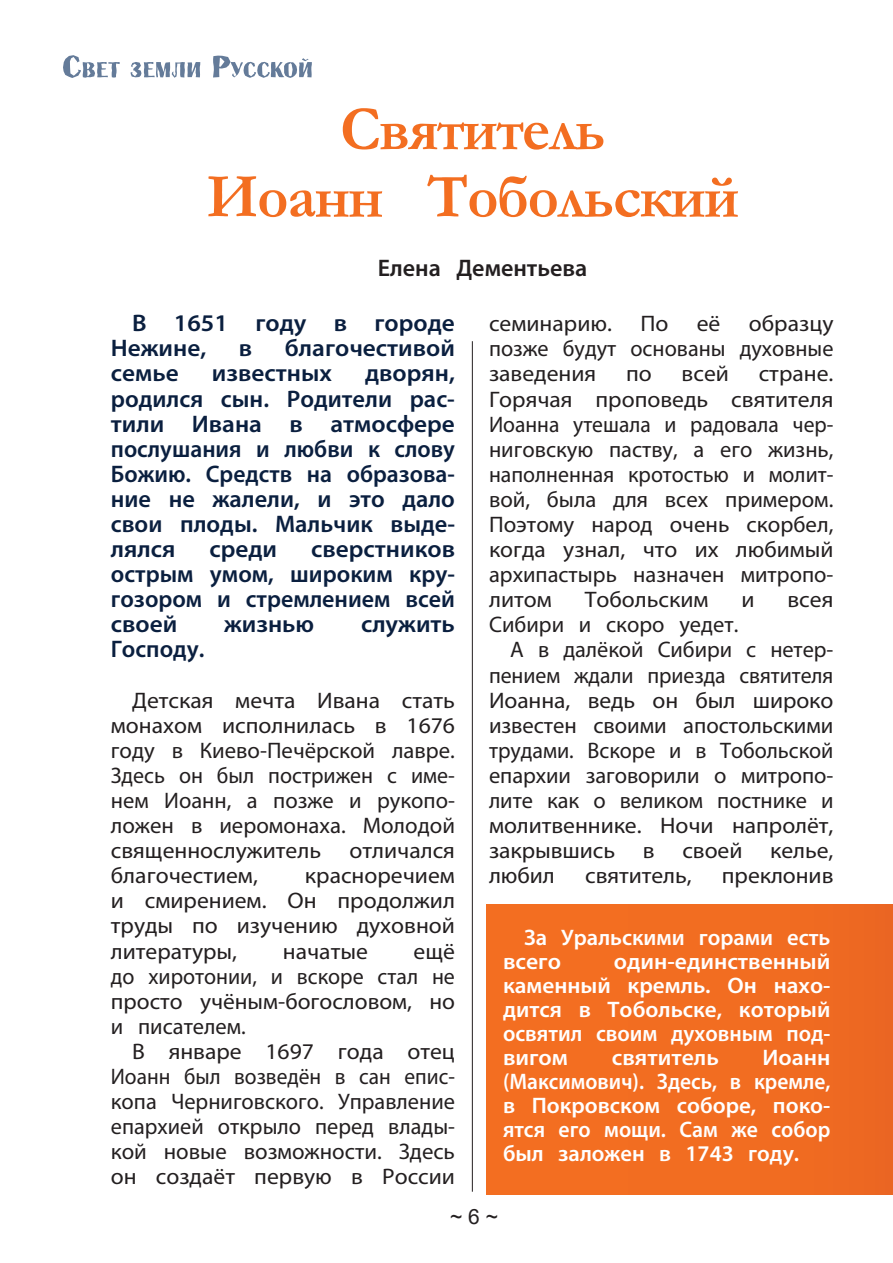
<style>
.page{position:relative;width:893px;height:1263px;background:#fff}
.page>*{position:absolute;margin:0;border:0;box-sizing:border-box;transform-origin:0 0}
.t1{font:700 63px/67.5px "Garamond";letter-spacing:-.02em;color:#f36e21;text-align:center;scale:.95 1}
.t2{font:600 24px/25px "Myriad Pro";color:#0a1f3f;text-align:justify;scale:1.05 1}
.t3{font:600 24px "Myriad Pro";color:#231f20}
.t4{font:600 24px "Myriad Pro";color:#0a1f3f}
.t5{font:22.5px/25px "Myriad Pro";color:#231f20;text-align:justify;scale:1.05 1}
.t6{font:600 22.5px/24px "Myriad Pro";color:#fff;text-align:justify;scale:1.05 1}
.t7{font:22.5px "Myriad Pro";color:#231f20}
.t8{font:600 22.5px/24px "Myriad Pro";color:#fff}
.t9{font:21px "Arial";color:#231f20}
</style>
<div class="page">
<hr style="left:472px;top:341px;width:1px;height:851px;background:#231f20">
<div style="left:486px;top:905px;width:407px;height:290px;background:#f36e21"></div>
<svg style="left:63px;top:55px;width:249px;height:23px"></svg>
<h1 class="t1" style="left:207px;top:96px;width:562px">Святитель<br>Иоанн Тобольский</h1>
<p class="t3" style="left:378px;top:253px;width:211px">Елена Дементьева</p>
<p class="t2" style="left:111px;top:310px;width:329px;text-indent:21px">В 1651 году в городе<br>Нежине,</p>
<p class="t5" style="left:489px;top:311px;width:330px;text-indent:260px">образцу позже будут основаны духовные заведения</p>
<p class="t5" style="left:489px;top:311px;width:119px">семинарию.</p>
<p class="t5" style="left:640px;top:311px;width:28px">По</p>
<p class="t5" style="left:697px;top:311px;width:24px">её</p>
<p class="t2" style="left:239px;top:335px;width:14px">в</p>
<p class="t2" style="left:285px;top:335px;width:163px">благочестивой</p>
<p class="t5" style="left:626px;top:361px;width:26px">по</p>
<p class="t5" style="left:682px;top:361px;width:47px">всей</p>
<p class="t2" style="left:111px;top:360px;width:329px;text-indent:254px">дворян, родился сын. Родители рас&shy;тили Ивана в атмосфере послушания и любви к слову Божию. Средств на образова&shy;ние не жалели, и это дало свои плоды. Мальчик выде&shy;лялся</p>
<p class="t2" style="left:111px;top:360px;width:66px">семье</p>
<p class="t2" style="left:212px;top:360px;width:116px">известных</p>
<p class="t5" style="left:489px;top:361px;width:330px;text-indent:270px">стране.<br>Горячая проповедь святителя Иоанна утешала и радовала чер&shy;ниговскую паству, а его жизнь, наполненная кротостью и молит&shy;вой, была для всех примером.<br>Поэтому народ очень скорбел, когда узнал, что их любимый архипастырь назначен митропо&shy;литом</p>
<p class="t2" style="left:111px;top:536px;width:329px;text-indent:200px">сверстников острым умом, широким кру&shy;гозором и стремлением всей своей</p>
<p class="t2" style="left:209px;top:536px;width:66px">среди</p>
<p class="t5" style="left:585px;top:587px;width:120px">Тобольским</p>
<p class="t5" style="left:741px;top:587px;width:14px">и</p>
<p class="t5" style="left:787px;top:587px;width:45px">всея</p>
<p class="t7" style="left:489px;top:611px;width:251px">Сибири и скоро уедет.</p>
<p class="t7" style="left:510px;top:636px;width:325px">А в далёкой Сибири с нетер-</p>
<p class="t7" style="left:489px;top:661px;width:346px">пением ждали приезда святителя</p>
<p class="t5" style="left:489px;top:687px;width:330px">Иоанна, ведь он был широко</p>
<p class="t7" style="left:489px;top:711px;width:346px">известен своими апостольскими</p>
<p class="t7" style="left:489px;top:736px;width:346px">трудами. Вскоре и в Тобольской</p>
<p class="t7" style="left:489px;top:761px;width:346px">епархии заговорили о митропо-</p>
<p class="t7" style="left:489px;top:786px;width:346px">лите как о великом постнике и</p>
<p class="t5" style="left:489px;top:813px;width:330px">молитвеннике. Ночи напролёт,</p>
<p class="t5" style="left:489px;top:838px;width:330px">закрывшись в своей келье,</p>
<p class="t5" style="left:489px;top:863px;width:64px">любил</p>
<p class="t5" style="left:585px;top:863px;width:103px">святитель,</p>
<p class="t5" style="left:722px;top:863px;width:108px">преклонив</p>
<p class="t2" style="left:224px;top:611px;width:87px">жизнью</p>
<p class="t2" style="left:361px;top:611px;width:91px">служить</p>
<p class="t4" style="left:111px;top:634px;width:95px">Господу.</p>
<p class="t5" style="left:111px;top:687px;width:329px;text-indent:21px">Детская мечта Ивана стать монахом исполнилась в 1676 году в Киево-Печёрской лавре.<br>Здесь он был пострижен с име&shy;нем Иоанн, а позже и рукопо&shy;ложен в иеромонаха. Молодой священнослужитель</p>
<p class="t5" style="left:349px;top:838px;width:102px">отличался</p>
<p class="t5" style="left:111px;top:863px;width:142px">благочестием,</p>
<p class="t5" style="left:111px;top:863px;width:329px;text-indent:194px">красноречием и смирением. Он продолжил труды по изучению духовной литературы,</p>
<p class="t8" style="left:503px;top:925px;width:329px;text-indent:21px">За Уральскими горами есть всего</p>
<p class="t5" style="left:111px;top:938px;width:329px;text-indent:303px">ещё до хиротонии, и вскоре стал не просто учёным-богословом, но и писателем.</p>
<p class="t5" style="left:111px;top:1038px;width:329px;text-indent:21px">В январе 1697 года отец Иоанн был возведён в сан епис&shy;копа Черниговского. Управление епархией открыло перед влады&shy;кой новые возможности. Здесь он создаёт первую в России</p>
<p class="t5" style="left:283px;top:938px;width:83px">начатые</p>
<p class="t6" style="left:503px;top:949px;width:313px;text-indent:111px">один-единственный каменный кремль. Он нахо&shy;дится в Тобольске, который освятил своим духовным под&shy;вигом</p>
<p class="t6" style="left:503px;top:1045px;width:313px;text-indent:259px">Иоанн (Максимович). Здесь, в кремле, в Покровском соборе, поко&shy;ятся его мощи. Сам же собор был заложен в 1743 году.</p>
<p class="t6" style="left:612px;top:1045px;width:103px">святитель</p>
<p class="t9" style="left:450px;top:1202px;width:49px">~ 6 ~</p>
</div>
